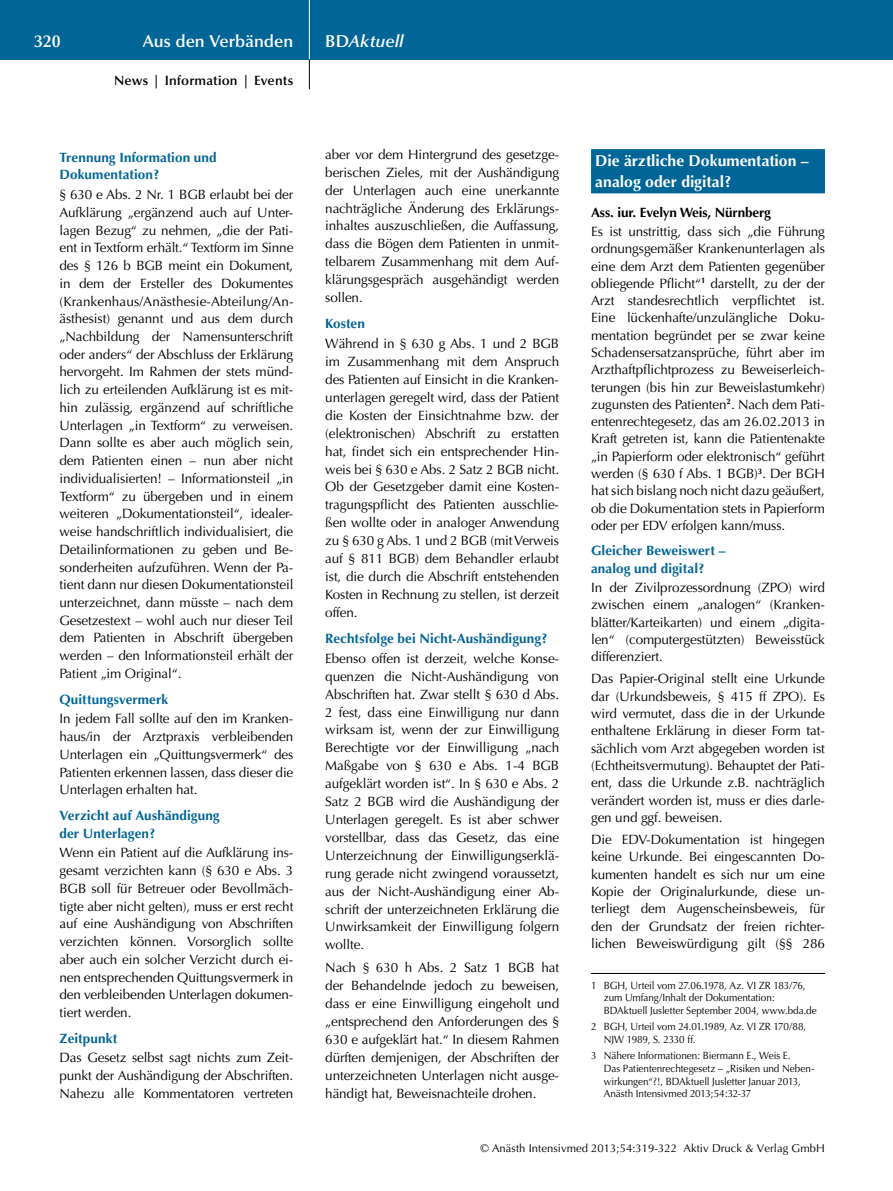
<style>
.page{position:relative;width:893px;height:1191px;background:#fff}
.page>*{position:absolute;margin:0;border:0;box-sizing:border-box;transform-origin:0 0}
.t1{font:600 17.25px "Optima";color:#fff}
.t2{font:italic 600 17.25px "Optima";letter-spacing:.005em;color:#fff}
.t3{font:700 15.75px/20.2px "Optima";color:#fff}
.t4{font:13.5px/17.9px "Optima";letter-spacing:-.01em;color:#000;text-align:justify}
.t5{font:700 13.5px/17.5px "Optima";letter-spacing:.005em;color:#006597}
.t6{font:700 13.5px "Optima";letter-spacing:-.01em;color:#000}
.t7{font:600 13.5px "Optima";letter-spacing:.01em;color:#000}
.t8{font:11.25px "Optima";letter-spacing:.005em;color:#000}
.t9{font:10.5px/12.8px "Optima";letter-spacing:-.005em;color:#000;scale:.95 1}
.s1{font-style:normal}
</style>
<div class="page">
<div style="left:0;top:0;width:893px;height:60px;background:#006597"></div>
<hr style="left:309px;top:0;width:1px;height:60px;background:#fff">
<svg style="left:309px;top:60px;width:1px;height:29px"></svg>
<div style="left:591px;top:149px;width:234px;height:24px;background:#006597"></div>
<div style="left:591px;top:169px;width:234px;height:24px;background:#006597"></div>
<hr style="left:591px;top:973px;width:234px;height:1px;background:#000">
<p class="t1" style="left:34px;top:31px;width:28px">320</p>
<p class="t1" style="left:143px;top:31px;width:152px">Aus den Verbänden</p>
<p class="t2" style="left:325px;top:31px;width:80px"><span class="s1">BD</span>Aktuell</p>
<p class="t7" style="left:114px;top:73px;width:181px">News | Information | Events</p>
<p class="t5" style="left:60px;top:149px;width:159px">Trennung Information und<br>Dokumentation?</p>
<p class="t4" style="left:60px;top:186px;width:235px">§ 630 e Abs. 2 Nr. 1 BGB erlaubt bei der Aufklärung „ergänzend auch auf Unter&shy;lagen Bezug“ zu nehmen, „die der Pati&shy;ent in Textform erhält.“ Textform im Sinne des § 126 b BGB meint ein Dokument, in dem der Ersteller des Dokumentes (Krankenhaus/Anästhesie-Abteilung/An&shy;ästhesist) genannt und aus dem durch „Nachbildung der Namensunterschrift oder anders“ der Abschluss der Erklärung hervorgeht. Im Rahmen der stets münd&shy;lich zu erteilenden Aufklärung ist es mit&shy;hin zulässig, ergänzend auf schriftliche Unterlagen „in Textform“ zu verweisen.<br>Dann sollte es aber auch möglich sein, dem Patienten einen – nun aber nicht individualisierten! – Informationsteil „in Textform“ zu übergeben und in einem weiteren „Dokumentationsteil“, idealer&shy;weise handschriftlich individualisiert, die Detailinformationen zu geben und Be&shy;sonderheiten aufzuführen. Wenn der Pa&shy;tient dann nur diesen Dokumentationsteil unterzeichnet, dann müsste – nach dem Gesetzestext – wohl auch nur dieser Teil dem Patienten in Abschrift übergeben werden – den Informationsteil erhält der Patient „im Original“.</p>
<p class="t5" style="left:60px;top:690px;width:110px">Quittungsvermerk</p>
<p class="t4" style="left:60px;top:710px;width:235px">In jedem Fall sollte auf den im Kranken&shy;haus/in der Arztpraxis verbleibenden Unterlagen ein „Quittungsvermerk“ des Patienten erkennen lassen, dass dieser die Unterlagen erhalten hat.</p>
<p class="t5" style="left:60px;top:807px;width:162px">Verzicht auf Aushändigung der Unterlagen?</p>
<p class="t4" style="left:60px;top:844px;width:235px">Wenn ein Patient auf die Aufklärung ins&shy;gesamt verzichten kann (§ 630 e Abs. 3<br>BGB soll für Betreuer oder Bevollmäch&shy;tigte aber nicht gelten), muss er erst recht auf eine Aushändigung von Abschriften verzichten können. Vorsorglich sollte aber auch ein solcher Verzicht durch ei&shy;nen entsprechenden Quittungsvermerk in den verbleibenden Unterlagen dokumen&shy;tiert werden.</p>
<p class="t5" style="left:60px;top:1029px;width:59px">Zeitpunkt</p>
<p class="t4" style="left:60px;top:1049px;width:235px">Das Gesetz selbst sagt nichts zum Zeit&shy;punkt der Aushändigung der Abschriften.<br>Nahezu alle Kommentatoren vertreten</p>
<p class="t4" style="left:325px;top:146px;width:235px">aber vor dem Hintergrund des gesetzge&shy;berischen Zieles, mit der Aushändigung der Unterlagen auch eine unerkannte nachträgliche Änderung des Erklärungs&shy;inhaltes auszuschließen, die Auffassung, dass die Bögen dem Patienten in unmit&shy;telbarem Zusammenhang mit dem Auf&shy;klärungsgespräch ausgehändigt werden sollen.</p>
<p class="t5" style="left:325px;top:315px;width:41px">Kosten</p>
<p class="t4" style="left:325px;top:335px;width:235px">Während in § 630 g Abs. 1 und 2 BGB im Zusammenhang mit dem Anspruch des Patienten auf Einsicht in die Kranken&shy;unterlagen geregelt wird, dass der Patient die Kosten der Einsichtnahme bzw. der (elektronischen) Abschrift zu erstatten hat, findet sich ein entsprechender Hin&shy;weis bei § 630 e Abs. 2 Satz 2 BGB nicht.<br>Ob der Gesetzgeber damit eine Kosten&shy;tragungspflicht des Patienten ausschlie&shy;ßen wollte oder in analoger Anwendung zu § 630 g Abs. 1 und 2 BGB (mit Verweis auf § 811 BGB) dem Behandler erlaubt ist, die durch die Abschrift entstehenden Kosten in Rechnung zu stellen, ist derzeit offen.</p>
<p class="t5" style="left:325px;top:629px;width:224px">Rechtsfolge bei Nicht-Aushändigung?</p>
<p class="t4" style="left:325px;top:649px;width:235px">Ebenso offen ist derzeit, welche Konse&shy;quenzen die Nicht-Aushändigung von Abschriften hat. Zwar stellt § 630 d Abs.<br>2 fest, dass eine Einwilligung nur dann wirksam ist, wenn der zur Einwilligung Berechtigte vor der Einwilligung „nach Maßgabe von § 630 e Abs. 1-4 BGB aufgeklärt worden ist“. In § 630 e Abs. 2<br>Satz 2 BGB wird die Aushändigung der Unterlagen geregelt. Es ist aber schwer vorstellbar, dass das Gesetz, das eine Unterzeichnung der Einwilligungserklä&shy;rung gerade nicht zwingend voraussetzt, aus der Nicht-Aushändigung einer Ab&shy;schrift der unterzeichneten Erklärung die Unwirksamkeit der Einwilligung folgern wollte.</p>
<p class="t4" style="left:325px;top:959px;width:235px">Nach § 630 h Abs. 2 Satz 1 BGB hat der Behandelnde jedoch zu beweisen, dass er eine Einwilligung eingeholt und „entsprechend den Anforderungen des § 630 e aufgeklärt hat.“ In diesem Rahmen dürften demjenigen, der Abschriften der unterzeichneten Unterlagen nicht ausge&shy;händigt hat, Beweisnachteile drohen.</p>
<p class="t3" style="left:595px;top:151px;width:215px">Die ärztliche Dokumentation – analog oder digital?</p>
<p class="t6" style="left:591px;top:204px;width:181px">Ass. iur. Evelyn Weis, Nürnberg</p>
<p class="t4" style="left:591px;top:223px;width:235px;line-height:17.2px">Es ist unstrittig, dass sich „die Führung ordnungsgemäßer Krankenunterlagen als eine dem Arzt dem Patienten gegenüber obliegende Pflicht“<sup>1</sup> darstellt, zu der der Arzt standesrechtlich verpflichtet ist.<br>Eine lückenhafte/unzulängliche Doku&shy;mentation begründet per se zwar keine Schadensersatzansprüche, führt aber im Arzthaftpflichtprozess zu Beweiserleich&shy;terungen (bis hin zur Beweislastumkehr) zugunsten des Patienten<sup>2</sup>. Nach dem Pati&shy;entenrechtegesetz, das am 26.02.2013 in Kraft getreten ist, kann die Patientenakte „in Papierform oder elektronisch“ geführt werden (§ 630 f Abs. 1 BGB)<sup>3</sup>. Der BGH hat sich bislang noch nicht dazu geäußert, ob die Dokumentation stets in Papierform oder per EDV erfolgen kann/muss.</p>
<p class="t5" style="left:591px;top:542px;width:136px">Gleicher Beweiswert – analog und digital?</p>
<p class="t4" style="left:591px;top:579px;width:235px;line-height:17.2px">In der Zivilprozessordnung (ZPO) wird zwischen einem „analogen“ (Kranken&shy;blätter/Karteikarten) und einem „digita&shy;len“ (computergestützten) Beweisstück differenziert.</p>
<p class="t4" style="left:591px;top:670px;width:235px;line-height:17.2px">Das Papier-Original stellt eine Urkunde dar (Urkundsbeweis, § 415 ff ZPO). Es wird vermutet, dass die in der Urkunde enthaltene Erklärung in dieser Form tat&shy;sächlich vom Arzt abgegeben worden ist (Echtheitsvermutung). Behauptet der Pati&shy;ent, dass die Urkunde z.B. nachträglich verändert worden ist, muss er dies darle&shy;gen und ggf. beweisen.</p>
<p class="t4" style="left:591px;top:831px;width:235px;line-height:17.2px">Die EDV-Dokumentation ist hingegen keine Urkunde. Bei eingescannten Do&shy;kumenten handelt es sich nur um eine Kopie der Originalurkunde, diese un&shy;terliegt dem Augenscheinsbeweis, für den der Grundsatz der freien richter&shy;lichen Beweiswürdigung gilt (§§ 286</p>
<p class="t9" style="left:604px;top:978px;width:226px;text-indent:-13px">1 BGH, Urteil vom 27.06.1978, Az. VI ZR 183/76, zum Umfang/Inhalt der Dokumentation:<br>BDAktuell Jusletter September 2004, www.bda.de</p>
<p class="t9" style="left:604px;top:1020px;width:215px;text-indent:-13px">2 BGH, Urteil vom 24.01.1989, Az. VI ZR 170/88,<br>NJW 1989, S. 2330 ff.</p>
<p class="t9" style="left:604px;top:1049px;width:223px;text-indent:-13px">3 Nähere Informationen: Biermann E., Weis E.<br>Das Patientenrechtegesetz – „Risiken und Neben&shy;wirkungen“?!, BDAktuell Jusletter Januar 2013, Anästh Intensivmed 2013;54:32-37</p>
<p class="t8" style="left:480px;top:1142px;width:346px">© Anästh Intensivmed 2013;54:319-322 Aktiv Druck &amp; Verlag GmbH</p>
</div>
